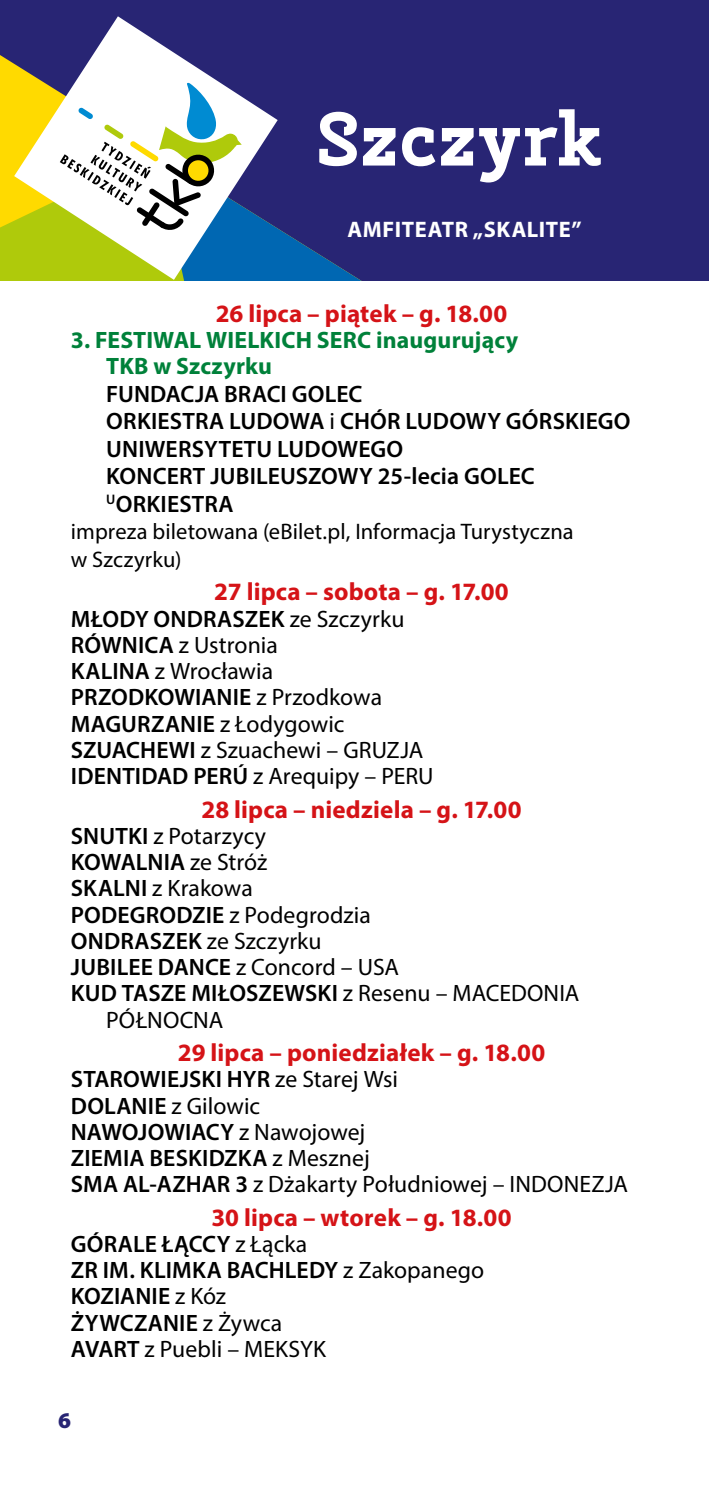
<style>
.page{position:relative;width:709px;height:1489px;background:#fff}
.page>*{position:absolute;margin:0;border:0;box-sizing:border-box;transform-origin:0 0}
.t1{font:700 75px "Cherry Swash";letter-spacing:.035em;color:#fff}
.t2{font:700 25px "Myriad Pro";letter-spacing:.005em;color:#d51317}
.t3{font:23.75px/26.2px "Myriad Pro";color:#000}
.t4{font:600 23.75px/27.5px "Myriad Pro";letter-spacing:.005em;color:#000}
.t5{font:700 23.75px/26.2px "Myriad Pro";letter-spacing:.005em;color:#00813a}
.t6{font:22.5px/27.5px "Myriad Pro";letter-spacing:.005em;color:#000}
.t7{font:700 22.5px "Myriad Pro";letter-spacing:.025em;color:#fff}
.t8{font:900 22.5px "Myriad Pro";color:#282574}
.s1{font-weight:400}
.s2{font-weight:600}
</style>
<div class="page">
<div style="left:0;top:0;width:709px;height:306px;background:#282574"></div>
<svg style="left:0;top:55px;width:14px;height:97px"></svg>
<svg style="left:253px;top:228px;width:109px;height:53px"></svg>
<svg style="left:14px;top:16px;width:264px;height:264px"></svg>
<svg style="left:60px;top:82px;width:182px;height:148px;background:#cdd7cc"></svg>
<div style="left:0;top:281px;width:709px;height:362px;background:#fff"></div>
<h1 class="t1" style="left:323px;top:89px;width:279px">Szczyrk</h1>
<p class="t7" style="left:347px;top:215px;width:236px">AMFITEATR „SKALITE”</p>
<p class="t2" style="left:216px;top:297px;width:293px">26 lipca – piątek – g. 18.00</p>
<p class="t5" style="left:106px;top:326px;width:413px;text-indent:-35px">3. FESTIWAL WIELKICH SERC inaugurujący<br>TKB w Szczyrku</p>
<p class="t4" style="left:106px;top:379px;width:526px">FUNDACJA BRACI GOLEC<br>ORKIESTRA LUDOWA <span class="s1">i</span> CHÓR LUDOWY GÓRSKIEGO<br>UNIWERSYTETU LUDOWEGO<br>KONCERT JUBILEUSZOWY 25-lecia GOLEC<br><sup>U</sup>ORKIESTRA</p>
<p class="t6" style="left:71px;top:518px;width:504px">impreza biletowana (eBilet.pl, Informacja Turystyczna w Szczyrku)</p>
<p class="t2" style="left:214px;top:575px;width:296px">27 lipca – sobota – g. 17.00</p>
<p class="t3" style="left:71px;top:605px;width:364px"><span class="s2">MŁODY ONDRASZEK</span> ze Szczyrku<br><span class="s2">RÓWNICA</span> z Ustronia<br><span class="s2">KALINA</span> z Wrocławia<br><span class="s2">PRZODKOWIANIE</span> z Przodkowa<br><span class="s2">MAGURZANIE</span> z Łodygowic<br><span class="s2">SZUACHEWI</span> z Szuachewi – GRUZJA<br><span class="s2">IDENTIDAD PERÚ</span> z Arequipy – PERU</p>
<p class="t2" style="left:201px;top:792px;width:322px">28 lipca – niedziela – g. 17.00</p>
<p class="t3" style="left:71px;top:822px;width:197px"><span class="s2">SNUTKI</span> z Potarzycy</p>
<p class="t4" style="left:71px;top:847px;width:198px">KOWALNIA <span class="s1">ze Stróż</span></p>
<p class="t3" style="left:71px;top:874px;width:183px"><span class="s2">SKALNI</span> z Krakowa</p>
<p class="t3" style="left:71px;top:901px;width:301px"><span class="s2">PODEGRODZIE</span> z Podegrodzia</p>
<p class="t3" style="left:71px;top:927px;width:252px"><span class="s2">ONDRASZEK</span> ze Szczyrku</p>
<p class="t4" style="left:71px;top:952px;width:330px">JUBILEE DANCE <span class="s1">z Concord – USA</span></p>
<p class="t4" style="left:71px;top:979px;width:510px">KUD TASZE MIŁOSZEWSKI <span class="s1">z Resenu – MACEDONIA</span></p>
<p class="t3" style="left:106px;top:1006px;width:119px">PÓŁNOCNA</p>
<p class="t2" style="left:178px;top:1036px;width:369px">29 lipca – poniedziałek – g. 18.00</p>
<p class="t3" style="left:71px;top:1065px;width:558px"><span class="s2">STAROWIEJSKI HYR</span> ze Starej Wsi<br><span class="s2">DOLANIE</span> z Gilowic<br><span class="s2">NAWOJOWIACY</span> z Nawojowej<br><span class="s2">ZIEMIA BESKIDZKA</span> z Mesznej<br><span class="s2">SMA AL-AZHAR 3</span> z Dżakarty Południowej – INDONEZJA</p>
<p class="t2" style="left:211px;top:1200px;width:302px">30 lipca – wtorek – g. 18.00</p>
<p class="t4" style="left:71px;top:1230px;width:415px;line-height:26.2px">GÓRALE ŁĄCCY <span class="s1">z Łącka<br></span>ZR IM. KLIMKA BACHLEDY <span class="s1">z Zakopanego<br></span>KOZIANIE <span class="s1">z Kóz<br></span>ŻYWCZANIE <span class="s1">z Żywca<br></span>AVART <span class="s1">z Puebli – MEKSYK</span></p>
<p class="t8" style="left:58px;top:1405px;width:14px">6</p>
</div>
